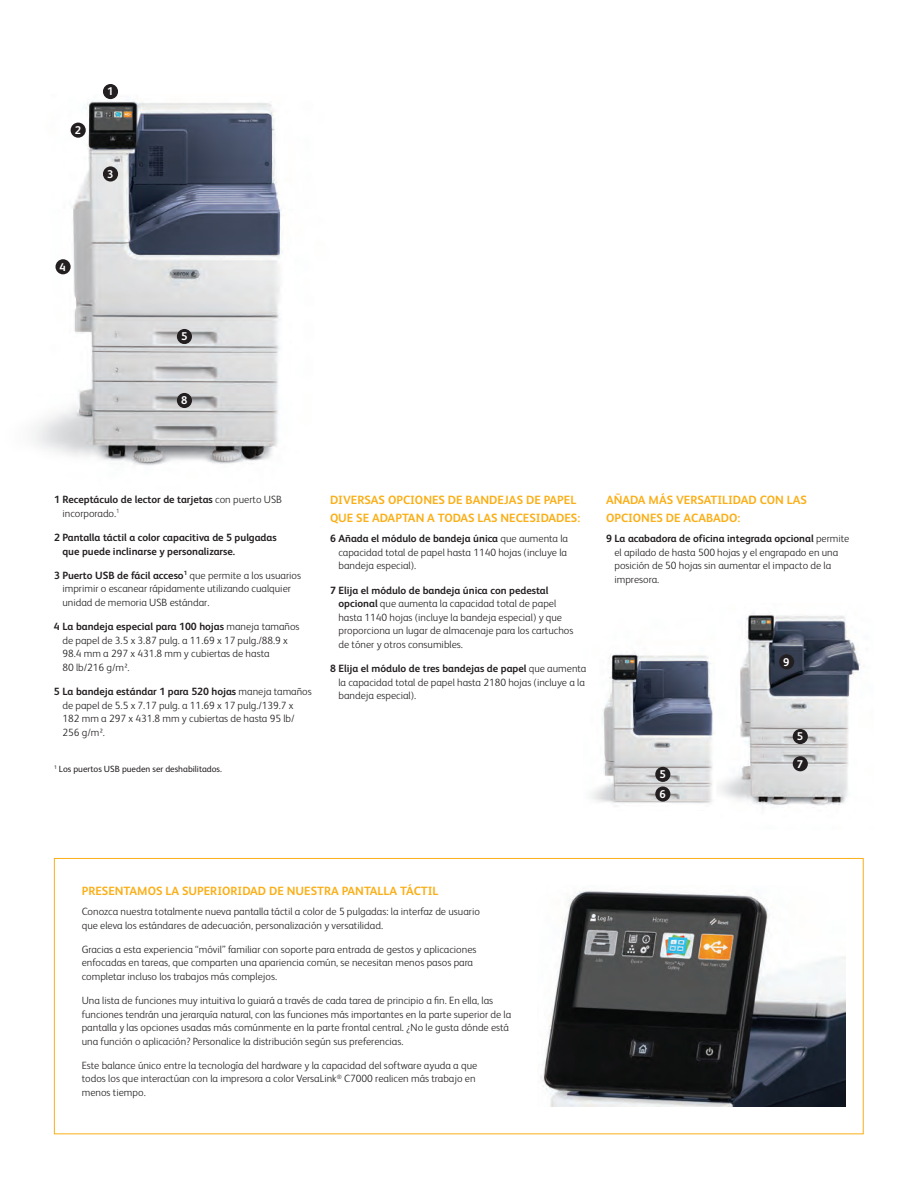
<style>
.page{position:relative;width:918px;height:1188px;background:#fff}
.page>*{position:absolute;margin:0;border:0;box-sizing:border-box;transform-origin:0 0}
.t1{font:700 12px/18px "Xerox Sans";color:#faaf18}
.t2{font:700 11.25px/19.6px "Xerox Sans";color:#fff}
.t3{font:300 10.5px/13.5px "Xerox Sans";color:#231f20}
.t4{font:700 10.5px/13.5px "Xerox Sans";color:#231f20}
.t5{font:9px "Xerox Sans";color:#231f20}
.s1{font-weight:300}
.s2{font-weight:700}
</style>
<div class="page">
<img style="left:33px;top:95px;width:250px;height:371px">
<img style="left:715px;top:613px;width:145px;height:195px">
<div style="left:793px;top:729px;width:15px;height:15px;background:#231f20;border-radius:50%"></div>
<div style="left:793px;top:756px;width:15px;height:15px;background:#231f20;border-radius:50%"></div>
<div style="left:779px;top:654px;width:15px;height:15px;background:#231f20;border-radius:50%"></div>
<img style="left:591px;top:651px;width:122px;height:155px">
<div style="left:655px;top:767px;width:15px;height:15px;background:#231f20;border-radius:50%"></div>
<div style="left:655px;top:786px;width:15px;height:16px;background:#231f20;border-radius:50%"></div>
<div style="left:103px;top:84px;width:15px;height:15px;background:#231f20;border-radius:50%"></div>
<div style="left:103px;top:166px;width:15px;height:16px;background:#231f20;border-radius:50%"></div>
<div style="left:71px;top:123px;width:15px;height:15px;background:#231f20;border-radius:50%"></div>
<div style="left:56px;top:259px;width:15px;height:15px;background:#231f20;border-radius:50%"></div>
<div style="left:177px;top:329px;width:15px;height:15px;background:#231f20;border-radius:50%"></div>
<div style="left:177px;top:393px;width:15px;height:15px;background:#231f20;border-radius:50%"></div>
<img style="left:541px;top:891px;width:304px;height:215px">
<p class="t2" style="left:75px;top:120px;width:8px">2</p>
<p class="t2" style="left:107px;top:81px;width:8px">1</p>
<p class="t2" style="left:107px;top:164px;width:8px">3</p>
<p class="t2" style="left:60px;top:257px;width:8px">4</p>
<p class="t2" style="left:181px;top:326px;width:8px">5</p>
<p class="t2" style="left:181px;top:390px;width:8px">8</p>
<p class="t4" style="left:62px;top:493px;width:221px;text-indent:-8px">1 Receptáculo de lector de tarjetas <span class="s1">con puerto USB incorporado.</span><sup>1</sup></p>
<p class="t4" style="left:62px;top:530px;width:216px;text-indent:-8px">2 Pantalla táctil a color capacitiva de 5 pulgadas que puede inclinarse y personalizarse.</p>
<p class="t3" style="left:62px;top:568px;width:240px;text-indent:-8px"><span class="s2">3 Puerto USB de fácil acceso</span><sup>1</sup> que permite a los usuarios imprimir o escanear rápidamente utilizando cualquier unidad de memoria USB estándar.</p>
<p class="t3" style="left:62px;top:619px;width:239px;text-indent:-8px"><span class="s2">4 La bandeja especial para 100 hojas</span> maneja tamaños de papel de 3.5 x 3.87 pulg. a 11.69 x 17 pulg./88.9 x 98.4 mm a 297 x 431.8 mm y cubiertas de hasta<br>80 lb/216 g/m².</p>
<p class="t3" style="left:62px;top:684px;width:251px;text-indent:-8px"><span class="s2">5 La bandeja estándar 1 para 520 hojas</span> maneja tamaños de papel de 5.5 x 7.17 pulg. a 11.69 x 17 pulg./139.7 x 182 mm a 297 x 431.8 mm y cubiertas de hasta 95 lb/ 256 g/m².</p>
<p class="t5" style="left:54px;top:763px;width:169px"><sup>1</sup> Los puertos USB pueden ser deshabilitados.</p>
<p class="t1" style="left:330px;top:491px;width:252px">DIVERSAS OPCIONES DE BANDEJAS DE PAPEL<br>QUE SE ADAPTAN A TODAS LAS NECESIDADES:</p>
<p class="t3" style="left:338px;top:532px;width:231px;text-align:justify;text-indent:-8px"><span class="s2">6 Añada el módulo de bandeja única</span> que aumenta la capacidad total de papel hasta 1140 hojas (incluye la bandeja especial).</p>
<p class="t3" style="left:338px;top:583px;width:237px;text-indent:-8px"><span class="s2">7 Elija el módulo de bandeja única con pedestal opcional</span> que aumenta la capacidad total de papel hasta 1140 hojas (incluye la bandeja especial) y que proporciona un lugar de almacenaje para los cartuchos de tóner y otros consumibles.</p>
<p class="t3" style="left:338px;top:661px;width:249px;text-indent:-8px"><span class="s2">8 Elija el módulo de tres bandejas de papel</span> que aumenta la capacidad total de papel hasta 2180 hojas (incluye a la bandeja especial).</p>
<p class="t1" style="left:606px;top:491px;width:202px">AÑADA MÁS VERSATILIDAD CON LAS<br>OPCIONES DE ACABADO:</p>
<p class="t3" style="left:614px;top:532px;width:236px;text-indent:-8px"><span class="s2">9 La acabadora de oficina integrada opcional</span> permite el apilado de hasta 500 hojas y el engrapado en una posición de 50 hojas sin aumentar el impacto de la impresora.</p>
<p class="t2" style="left:659px;top:764px;width:8px">5<br>6</p>
<p class="t2" style="left:783px;top:652px;width:8px">9</p>
<p class="t2" style="left:797px;top:726px;width:8px">5</p>
<p class="t2" style="left:797px;top:754px;width:8px">7</p>
<p class="t1" style="left:82px;top:881px;width:358px">PRESENTAMOS LA SUPERIORIDAD DE NUESTRA PANTALLA TÁCTIL</p>
<p class="t3" style="left:82px;top:904px;width:400px">Conozca nuestra totalmente nueva pantalla táctil a color de 5 pulgadas: la interfaz de usuario que eleva los estándares de adecuación, personalización y versatilidad.</p>
<p class="t3" style="left:82px;top:942px;width:396px">Gracias a esta experiencia “móvil” familiar con soporte para entrada de gestos y aplicaciones enfocadas en tareas, que comparten una apariencia común, se necesitan menos pasos para completar incluso los trabajos más complejos.</p>
<p class="t3" style="left:82px;top:993px;width:431px">Una lista de funciones muy intuitiva lo guiará a través de cada tarea de principio a fin. En ella, las funciones tendrán una jerarquía natural, con las funciones más importantes en la parte superior de la pantalla y las opciones usadas más comúnmente en la parte frontal central. ¿No le gusta dónde está una función o aplicación? Personalice la distribución según sus preferencias.</p>
<p class="t3" style="left:82px;top:1058px;width:397px">Este balance único entre la tecnología del hardware y la capacidad del software ayuda a que todos los que interactúan con la impresora a color VersaLink<sup>®</sup> C7000 realicen más trabajo en menos tiempo.</p>
</div>
